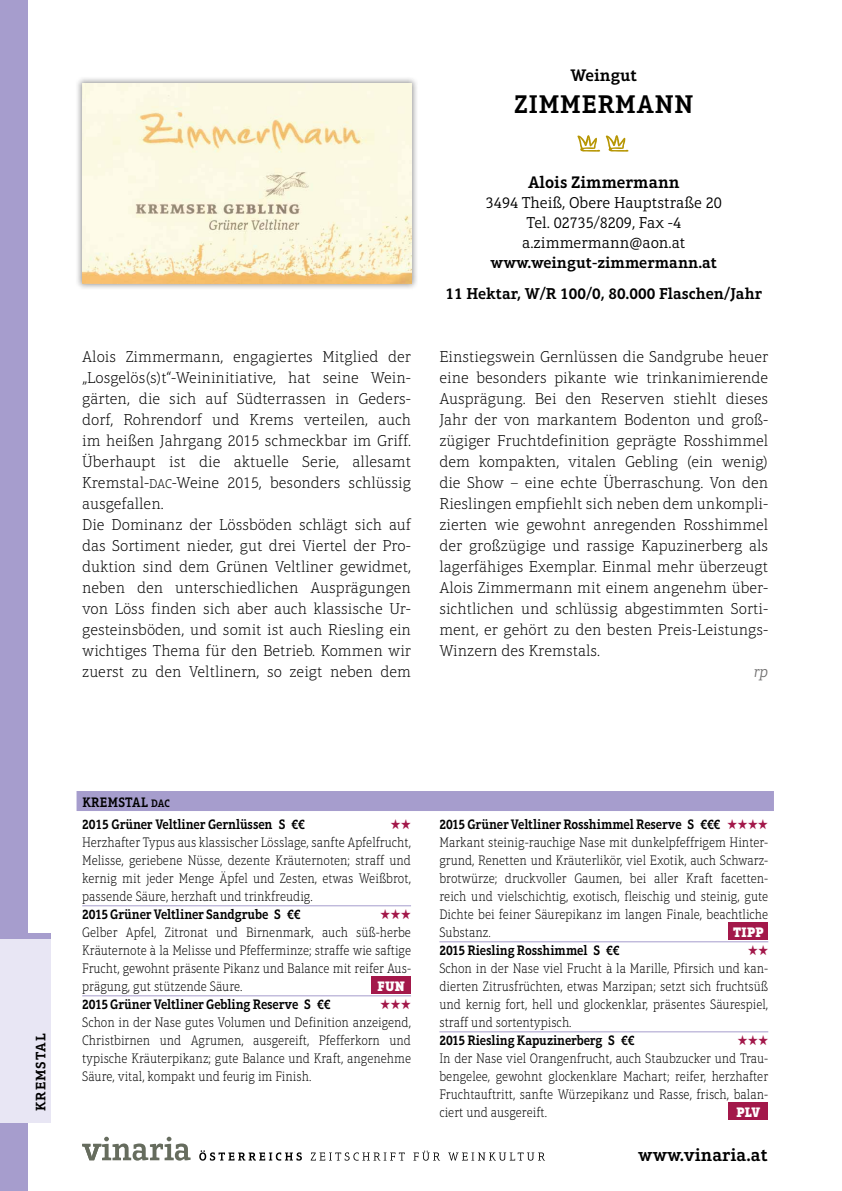
<style>
.page{position:relative;width:842px;height:1191px;background:#fff}
.page>*{position:absolute;margin:0;border:0;box-sizing:border-box;transform-origin:0 0}
.t1{font:600 26px "Aptifer Slab LT Pro";letter-spacing:.035em;color:#000}
.t2{font:600 18px "Aptifer Slab LT Pro";color:#000}
.t3{font:600 17px "Aptifer Slab LT Pro";color:#000}
.t4{font:100 16px/21px "Aptifer Slab LT Pro";color:#000}
.t5{font:300 16px/20px "Aptifer Slab LT Pro";color:#000;text-align:center}
.t6{font:600 16px/31.4px "Aptifer Slab LT Pro";color:#000;text-align:center}
.t7{font:italic 300 16px "Aptifer Slab LT Pro";color:#706f6f}
.t8{font:100 14px/18px "Aptifer Slab LT Pro";color:#000;text-align:justify;scale:.9 1}
.t9{font:600 14px/22px "Aptifer Slab LT Pro";letter-spacing:-.01em;color:#000;scale:.9 1}
.t10{font:14px "Zapf Ding Neu";color:#a3184a;scale:.9 1}
.t11{font:900 14px "Aptifer Slab LT Pro";letter-spacing:.025em;color:#fff;scale:.9 1}
.t12{font:600 14px "Aptifer Slab LT Pro";letter-spacing:.075em;color:#000}
.s1{font-size:13px}
.s2{font-size:11px}
.s3{font-weight:600}
.s4{font-family:"Zapf Ding Neu";font-weight:400;color:#a3184a}
</style>
<div class="page">
<div style="left:0;top:0;width:28px;height:1191px;background:#a69dcd"></div>
<div style="left:0;top:933px;width:51px;height:190px;background:#e8e6f4"></div>
<div style="left:0;top:933px;width:51px;height:5px;background:#a69dcd"></div>
<svg style="left:82px;top:1136px;width:109px;height:24px"></svg>
<svg style="left:413px;top:1150px;width:27px;height:10px"></svg>
<svg style="left:448px;top:1152px;width:97px;height:8px"></svg>
<svg style="left:199px;top:1150px;width:103px;height:10px"></svg>
<svg style="left:311px;top:1152px;width:94px;height:8px"></svg>
<div style="left:77px;top:791px;width:697px;height:20px;background:#a69dcd"></div>
<hr style="left:82px;top:905px;width:329px;height:1px;background:#a69dcd">
<hr style="left:82px;top:995px;width:329px;height:1px;background:#a69dcd">
<div style="left:371px;top:977px;width:40px;height:17px;background:#a3184a"></div>
<hr style="left:439px;top:941px;width:329px;height:1px;background:#a69dcd">
<hr style="left:439px;top:1031px;width:329px;height:1px;background:#a69dcd">
<div style="left:729px;top:923px;width:39px;height:17px;background:#a3184a"></div>
<div style="left:729px;top:1103px;width:39px;height:17px;background:#a3184a"></div>
<svg style="left:577px;top:135px;width:51px;height:17px"></svg>
<div style="left:75px;top:76px;width:343px;height:215px;background:#000;opacity:.4"></div>
<img style="left:82px;top:84px;width:329px;height:199px">
<p class="t3" style="left:570px;top:65px;width:68px">Weingut</p>
<h1 class="t1" style="left:514px;top:89px;width:181px">ZIMMERMANN</h1>
<p class="t3" style="left:528px;top:172px;width:153px">Alois Zimmermann</p>
<p class="t5" style="left:486px;top:192px;width:237px">3494 Theiß, Obere Hauptstraße 20<br>Tel. 02735/8209, Fax -4 a.zimmermann@aon.at</p>
<p class="t6" style="left:446px;top:246px;width:318px">www.weingut-zimmermann.at<br>11 Hektar, W/R 100/0, 80.000 Flaschen/Jahr</p>
<p class="t4" style="left:82px;top:346px;width:330px">Alois Zimmermann, engagiertes Mitglied der „Losgelös(s)t“-Weininitiative, hat seine Wein&shy;gärten, die sich auf Südterrassen in Geders&shy;dorf, Rohrendorf und Krems verteilen, auch im heißen Jahrgang 2015 schmeckbar im Griff.<br>Überhaupt ist die aktuelle Serie, allesamt Kremstal-<span class="s1">DAC</span>-Weine 2015, besonders schlüssig ausgefallen.<br>Die Dominanz der Lössböden schlägt sich auf das Sortiment nieder, gut drei Viertel der Pro&shy;duktion sind dem Grünen Veltliner gewidmet, neben den unterschiedlichen Ausprägungen von Löss finden sich aber auch klassische Ur&shy;gesteinsböden, und somit ist auch Riesling ein wichtiges Thema für den Betrieb. Kommen wir zuerst zu den Veltlinern, so zeigt neben dem</p>
<p class="t4" style="left:439px;top:346px;width:330px;text-align:justify">Einstiegswein Gernlüssen die Sandgrube heuer eine besonders pikante wie trinkanimierende Ausprägung. Bei den Reserven stiehlt dieses Jahr der von markantem Bodenton und groß&shy;zügiger Fruchtdefinition geprägte Rosshimmel dem kompakten, vitalen Gebling (ein wenig) die Show – eine echte Überraschung. Von den Rieslingen empfiehlt sich neben dem unkompli&shy;zierten wie gewohnt anregenden Rosshimmel der großzügige und rassige Kapuzinerberg als lagerfähiges Exemplar. Einmal mehr überzeugt Alois Zimmermann mit einem angenehm über&shy;sichtlichen und schlüssig abgestimmten Sorti&shy;ment, er gehört zu den besten Preis-Leistungs-Winzern des Kremstals.</p>
<p class="t7" style="left:754px;top:662px;width:16px">rp</p>
<p class="t12" style="left:32px;top:1111px;width:79px;rotate:-90deg">KREMSTAL</p>
<p class="t9" style="left:82px;top:791px;width:249px">KREMSTAL <span class="s2">DAC<br></span>2015 Grüner Veltliner Gernlüssen S €€</p>
<p class="t10" style="left:390px;top:817px;width:24px">HH</p>
<p class="t8" style="left:82px;top:833px;width:367px">Herzhafter Typus aus klassischer Lösslage, sanfte Apfelfrucht, Melisse, geriebene Nüsse, dezente Kräuternoten; straff und kernig mit jeder Menge Äpfel und Zesten, etwas Weißbrot, passende Säure, herzhaft und trinkfreudig.</p>
<p class="t9" style="left:82px;top:903px;width:244px">2015 Grüner Veltliner Sandgrube S €€</p>
<p class="t10" style="left:380px;top:907px;width:36px">HHH</p>
<p class="t8" style="left:82px;top:923px;width:367px">Gelber Apfel, Zitronat und Birnenmark, auch süß-herbe Kräuternote à la Melisse und Pfefferminze; straffe wie saftige Frucht, gewohnt präsente Pikanz und Balance mit reifer Aus&shy;prägung, gut stützende Säure.</p>
<p class="t11" style="left:377px;top:977px;width:32px">FUN</p>
<p class="t9" style="left:82px;top:993px;width:277px">2015 Grüner Veltliner Gebling Reserve S €€</p>
<p class="t10" style="left:380px;top:997px;width:36px">HHH</p>
<p class="t8" style="left:82px;top:1013px;width:367px">Schon in der Nase gutes Volumen und Definition anzeigend, Christbirnen und Agrumen, ausgereift, Pfefferkorn und typische Kräuterpikanz; gute Balance und Kraft, angenehme Säure, vital, kompakt und feurig im Finish.</p>
<p class="t8" style="left:439px;top:815px;width:367px"><span class="s3">2015 Grüner Veltliner Rosshimmel Reserve S €€€</span> <span class="s4">HHHH </span>Markant steinig-rauchige Nase mit dunkelpfeffrigem Hinter&shy;grund, Renetten und Kräuterlikör, viel Exotik, auch Schwarz&shy;brotwürze; druckvoller Gaumen, bei aller Kraft facetten&shy;reich und vielschichtig, exotisch, fleischig und steinig, gute Dichte bei feiner Säurepikanz im langen Finale, beachtliche Substanz.</p>
<p class="t11" style="left:733px;top:923px;width:35px">TIPP</p>
<p class="t9" style="left:439px;top:939px;width:202px">2015 Riesling Rosshimmel S €€</p>
<p class="t10" style="left:748px;top:943px;width:24px">HH</p>
<p class="t8" style="left:439px;top:959px;width:367px">Schon in der Nase viel Frucht à la Marille, Pfirsich und kan&shy;dierten Zitrusfrüchten, etwas Marzipan; setzt sich fruchtsüß und kernig fort, hell und glockenklar, präsentes Säurespiel, straff und sortentypisch.</p>
<p class="t9" style="left:439px;top:1029px;width:218px">2015 Riesling Kapuzinerberg S €€</p>
<p class="t10" style="left:737px;top:1033px;width:36px">HHH</p>
<p class="t8" style="left:439px;top:1049px;width:367px">In der Nase viel Orangenfrucht, auch Staubzucker und Trau&shy;bengelee, gewohnt glockenklare Machart; reifer, herzhafter Fruchtauftritt, sanfte Würzepikanz und Rasse, frisch, balan&shy;ciert und ausgereift.</p>
<p class="t11" style="left:736px;top:1103px;width:28px">PLV</p>
<p class="t2" style="left:638px;top:1143px;width:131px">www.vinaria.at</p>
</div>
